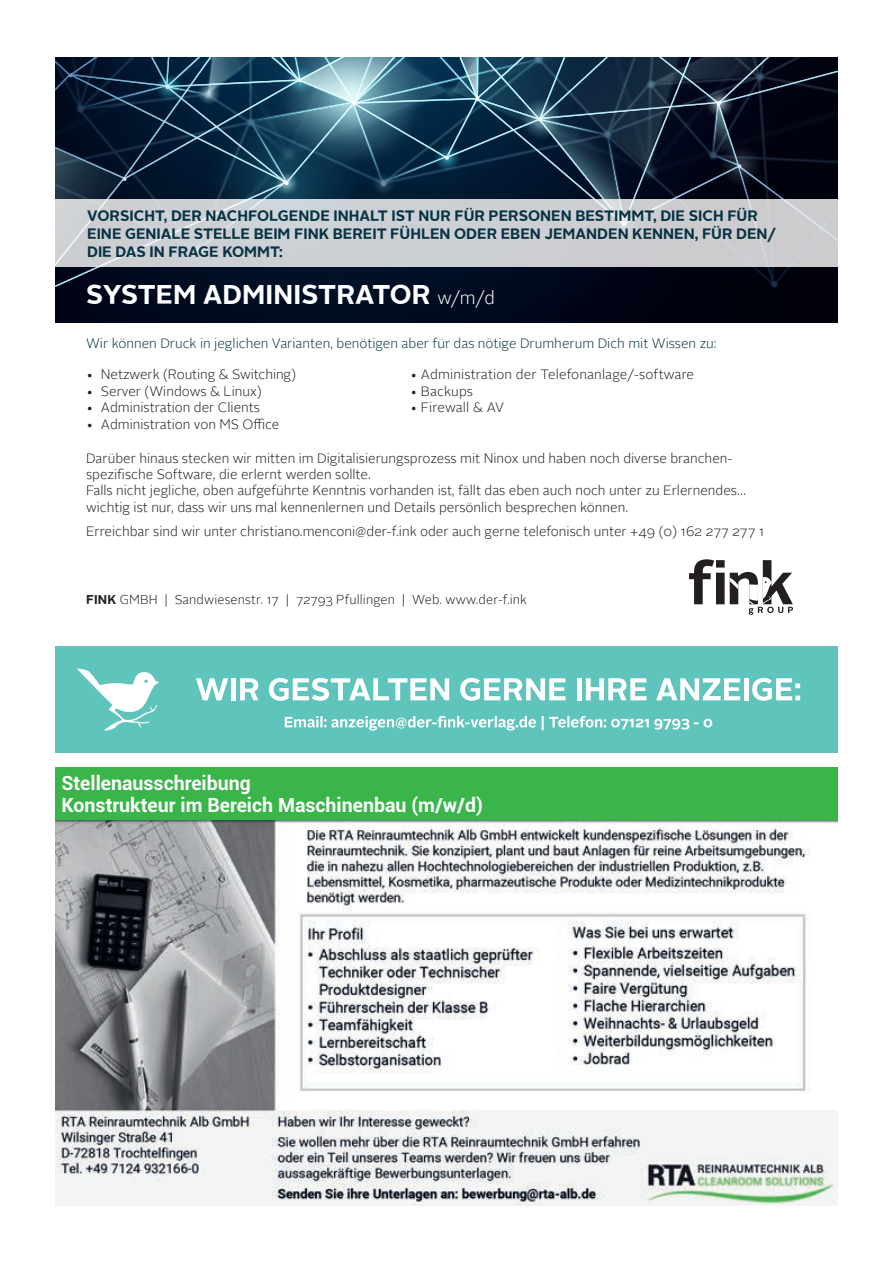
<style>
.page{position:relative;width:893px;height:1263px;background:#fff}
.page>*{position:absolute;margin:0;border:0;box-sizing:border-box;transform-origin:0 0}
.t1{font:700 27px "Alright Web";letter-spacing:.005em;color:#fff}
.t2{font:700 19.5px/22.5px "Roboto";color:#fff}
.t3{font:700 15px/18px "Alright Web";color:#083344}
.t4{font:300 13.5px/16.2px "Alright Web";color:#231f20}
.t5{font:300 13.5px "Alright Web";color:#083344}
.t6{font:300 12.75px "Alright Web";letter-spacing:.01em;color:#231f20}
.s1{font-weight:300;font-size:18px}
.s2{font-weight:700}
</style>
<div class="page">
<img style="left:55px;top:820px;width:783px;height:385px">
<div style="left:55px;top:767px;width:783px;height:53px;background:#3ab54a"></div>
<div style="left:55px;top:57px;width:783px;height:265px;background:#000a1e"></div>
<svg style="left:55px;top:298px;width:33px;height:24px"></svg>
<div style="left:568px;top:298px;width:270px;height:24px;background:#00020d"></div>
<svg style="left:55px;top:57px;width:783px;height:241px"></svg>
<svg style="left:689px;top:559px;width:104px;height:56px"></svg>
<div style="left:55px;top:199px;width:783px;height:67px;background:#cccfd3"></div>
<div style="left:55px;top:646px;width:783px;height:107px;background:#5fc4bc"></div>
<svg style="left:196px;top:678px;width:32px;height:22px"></svg>
<div style="left:231px;top:678px;width:5px;height:22px;background:#fff"></div>
<svg style="left:240px;top:678px;width:18px;height:22px"></svg>
<svg style="left:269px;top:678px;width:180px;height:23px"></svg>
<svg style="left:460px;top:678px;width:105px;height:23px"></svg>
<div style="left:577px;top:678px;width:5px;height:22px;background:#fff"></div>
<svg style="left:586px;top:678px;width:60px;height:22px"></svg>
<svg style="left:656px;top:678px;width:84px;height:22px"></svg>
<div style="left:744px;top:678px;width:5px;height:22px;background:#fff"></div>
<svg style="left:752px;top:678px;width:48px;height:23px"></svg>
<svg style="left:285px;top:716px;width:427px;height:14px"></svg>
<svg style="left:77px;top:668px;width:82px;height:63px"></svg>
<p class="t3" style="left:87px;top:206px;width:690px">VORSICHT, DER NACHFOLGENDE INHALT IST NUR FÜR PERSONEN BESTIMMT, DIE SICH FÜR<br>EINE GENIALE STELLE BEIM FINK BEREIT FÜHLEN ODER EBEN JEMANDEN KENNEN, FÜR DEN/<br>DIE DAS IN FRAGE KOMMT:</p>
<h1 class="t1" style="left:86px;top:279px;width:410px">SYSTEM ADMINISTRATOR <span class="s1">w/m/d</span></h1>
<p class="t5" style="left:86px;top:336px;width:632px">Wir können Druck in jeglichen Varianten, benötigen aber für das nötige Drumherum Dich mit Wissen zu:</p>
<p class="t4" style="left:86px;top:367px;width:212px">• Netzwerk (Routing &amp; Switching)</p>
<p class="t4" style="left:410px;top:367px;width:286px">• Administration der Telefonanlage/-software</p>
<p class="t4" style="left:86px;top:383px;width:177px">• Server (Windows &amp; Linux)</p>
<p class="t4" style="left:410px;top:383px;width:64px">• Backups</p>
<p class="t4" style="left:86px;top:400px;width:175px">• Administration der Clients</p>
<p class="t4" style="left:410px;top:400px;width:96px">• Firewall &amp; AV</p>
<p class="t4" style="left:86px;top:416px;width:195px">• Administration von MS Office</p>
<p class="t4" style="left:86px;top:450px;width:661px">Darüber hinaus stecken wir mitten im Digitalisierungsprozess mit Ninox und haben noch diverse branchen&shy;spezifische Software, die erlernt werden sollte.<br>Falls nicht jegliche, oben aufgeführte Kenntnis vorhanden ist, fällt das eben auch noch unter zu Erlernendes… wichtig ist nur, dass wir uns mal kennenlernen und Details persönlich besprechen können.</p>
<p class="t4" style="left:86px;top:524px;width:680px">Erreichbar sind wir unter christiano.menconi@der-f.ink oder auch gerne telefonisch unter +49 (0) 162 277 277 1</p>
<p class="t6" style="left:86px;top:593px;width:442px"><span class="s2">FINK</span> GMBH | Sandwiesenstr. 17 | 72793 Pfullingen | Web. www.der-f.ink</p>
<h2 class="t2" style="left:61px;top:770px;width:423px">Stellenausschreibung<br>Konstrukteur im Bereich Maschinenbau (m/w/d)</h2>
</div>
